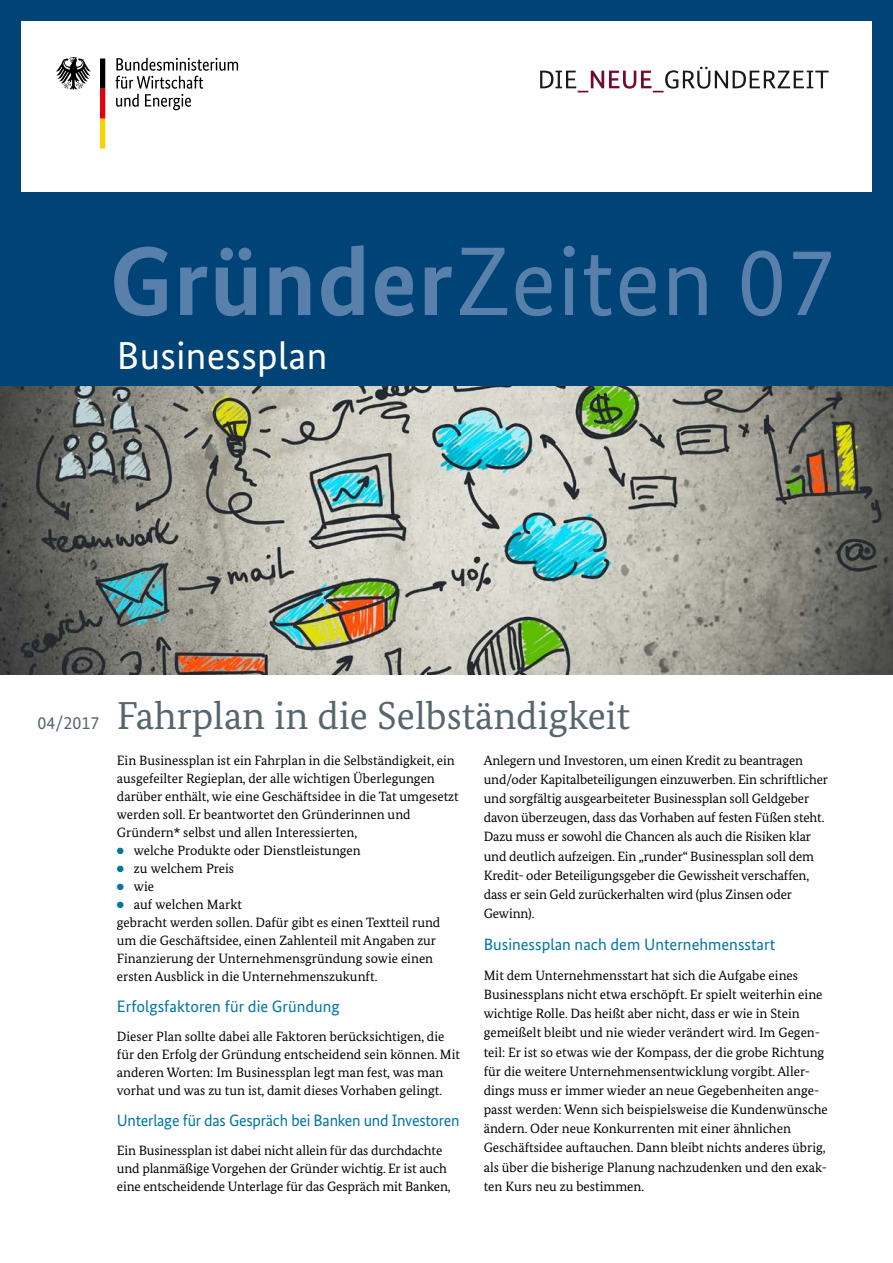
<style>
.page{position:relative;width:893px;height:1263px;background:#fff}
.page>*{position:absolute;margin:0;border:0;box-sizing:border-box;transform-origin:0 0}
.t1{font:97.5px "Bundes Sans";letter-spacing:.01em;color:#5880aa}
.t2{font:39px "Bundes Serif";color:#57666d}
.t3{font:39px "Bundes Sans";letter-spacing:.01em;color:#fff}
.t4{font:18px "Bundes Sans";color:#57666d}
.t5{font:16.5px "Bundes Sans";color:#0075a0}
.t6{font:13.5px/19.2px "Bundes Serif";color:#000}
.s1{font-weight:700}
.s2{color:#0075a0}
</style>
<div class="page">
<div style="left:0;top:0;width:893px;height:387px;background:#004377"></div>
<img style="left:0;top:387px;width:893px;height:287px">
<div style="left:21px;top:21px;width:851px;height:170px;background:#fff"></div>
<svg style="left:540px;top:67px;width:289px;height:25px"></svg>
<svg style="left:115px;top:58px;width:123px;height:52px"></svg>
<svg style="left:56px;top:57px;width:35px;height:33px"></svg>
<svg style="left:100px;top:59px;width:5px;height:90px"></svg>
<h1 class="t1" style="left:109px;top:222px;width:728px"><span class="s1">Gründer</span>Zeiten 07</h1>
<p class="t3" style="left:117px;top:332px;width:212px">Businessplan</p>
<p class="t4" style="left:38px;top:712px;width:63px">04/2017</p>
<h2 class="t2" style="left:117px;top:692px;width:515px">Fahrplan in die Selbständigkeit</h2>
<p class="t6" style="left:117px;top:751px;width:343px;line-height:18px">Ein Businessplan ist ein Fahrplan in die Selbständigkeit, ein ausgefeilter Regieplan, der alle wichtigen Überlegungen darüber enthält, wie eine Geschäftsidee in die Tat umgesetzt werden soll. Er beantwortet den Gründerinnen und Gründern* selbst und allen Interessierten,</p>
<p class="t6" style="left:117px;top:841px;width:245px"><span class="s2">●</span> welche Produkte oder Dienstleistungen</p>
<p class="t6" style="left:117px;top:859px;width:119px"><span class="s2">●</span> zu welchem Preis</p>
<p class="t6" style="left:117px;top:877px;width:39px"><span class="s2">●</span> wie</p>
<p class="t6" style="left:117px;top:895px;width:127px"><span class="s2">●</span> auf welchen Markt</p>
<p class="t6" style="left:117px;top:913px;width:325px;line-height:18px">gebracht werden sollen. Dafür gibt es einen Textteil rund um die Geschäftsidee, einen Zahlenteil mit Angaben zur Finanzierung der Unternehmensgründung sowie einen ersten Ausblick in die Unternehmenszukunft.</p>
<h3 class="t5" style="left:117px;top:996px;width:224px">Erfolgsfaktoren für die Gründung</h3>
<p class="t6" style="left:117px;top:1027px;width:345px;line-height:18px">Dieser Plan sollte dabei alle Faktoren berücksichtigen, die für den Erfolg der Gründung entscheidend sein können. Mit anderen Worten: Im Businessplan legt man fest, was man vorhat und was zu tun ist, damit dieses Vorhaben gelingt.</p>
<h3 class="t5" style="left:117px;top:1110px;width:344px">Unterlage für das Gespräch bei Banken und Investoren</h3>
<p class="t6" style="left:117px;top:1141px;width:335px;line-height:18px">Ein Businessplan ist dabei nicht allein für das durchdachte und planmäßige Vorgehen der Gründer wichtig. Er ist auch eine entscheidende Unterlage für das Gespräch mit Banken,</p>
<p class="t6" style="left:484px;top:750px;width:346px">Anlegern und Investoren, um einen Kredit zu beantragen und/oder Kapitalbeteiligungen einzuwerben. Ein schriftlicher und sorgfältig ausgearbeiteter Businessplan soll Geldgeber davon überzeugen, dass das Vorhaben auf festen Füßen steht.<br>Dazu muss er sowohl die Chancen als auch die Risiken klar und deutlich aufzeigen. Ein „runder“ Businessplan soll dem Kredit- oder Beteiligungsgeber die Gewissheit verschaffen, dass er sein Geld zurückerhalten wird (plus Zinsen oder Gewinn).</p>
<h3 class="t5" style="left:484px;top:934px;width:293px">Businessplan nach dem Unternehmensstart</h3>
<p class="t6" style="left:484px;top:965px;width:346px">Mit dem Unternehmensstart hat sich die Aufgabe eines Businessplans nicht etwa erschöpft. Er spielt weiterhin eine wichtige Rolle. Das heißt aber nicht, dass er wie in Stein gemeißelt bleibt und nie wieder verändert wird. Im Gegen&shy;teil: Er ist so etwas wie der Kompass, der die grobe Richtung für die weitere Unternehmensentwicklung vorgibt. Aller&shy;dings muss er immer wieder an neue Gegebenheiten ange&shy;passt werden: Wenn sich beispielsweise die Kundenwünsche ändern. Oder neue Konkurrenten mit einer ähnlichen Geschäftsidee auftauchen. Dann bleibt nichts anderes übrig, als über die bisherige Planung nachzudenken und den exak&shy;ten Kurs neu zu bestimmen.</p>
</div>
